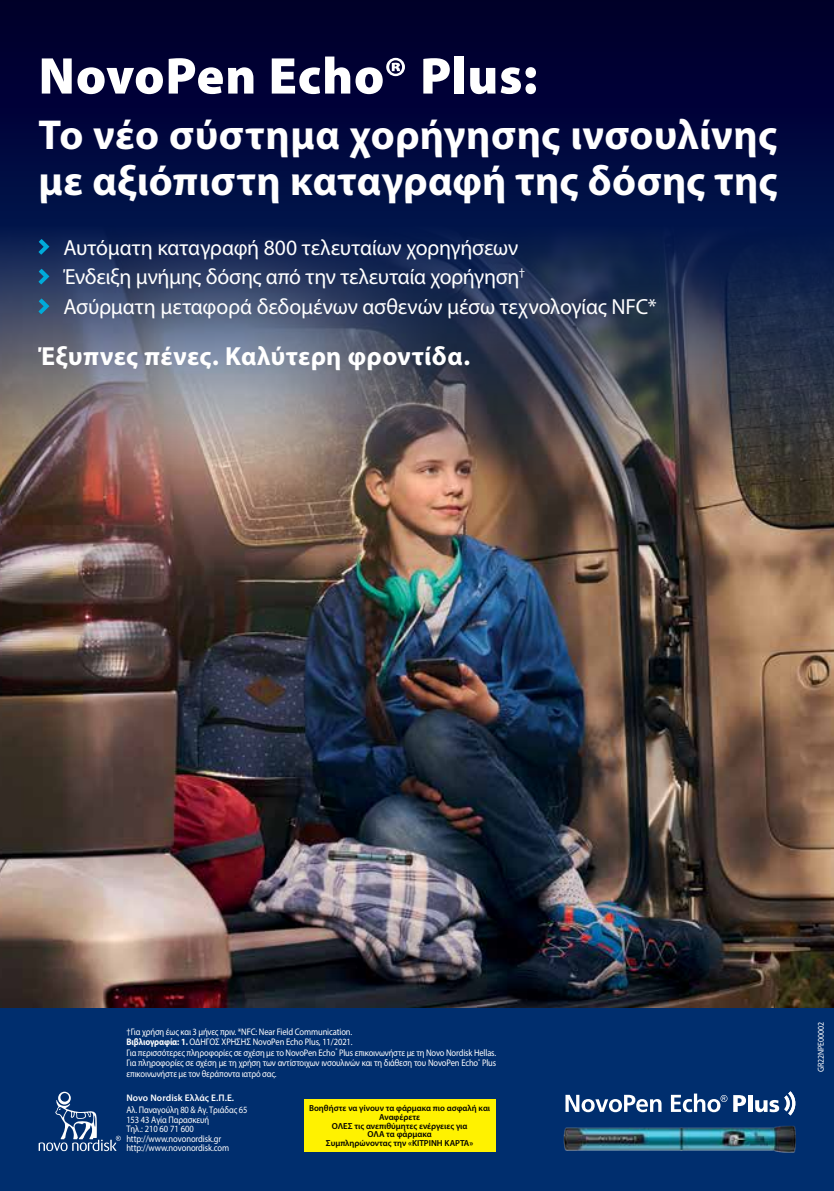
<style>
.page{position:relative;width:834px;height:1191px;background:#fff}
.page>*{position:absolute;margin:0;border:0;box-sizing:border-box;transform-origin:0 0}
.t1{font:900 52.15px "Myriad Pro";letter-spacing:.015em;color:#fff}
.t2{font:700 42px/45.5px "Myriad Pro";letter-spacing:.01em;color:#fff}
.t3{font:700 26.25px "Myriad Pro";letter-spacing:.015em;color:#fff}
.t4{font:21.88px/29.8px "Myriad Pro";letter-spacing:-.01em;color:#fff}
.t5{font:9.62px/10.5px "Myriad Pro";letter-spacing:-.015em;color:#fff;scale:.89 1}
.t6{font:600 9.62px "Myriad Pro";letter-spacing:.01em;color:#fff}
.t7{font:600 8.75px/8.8px "Myriad Pro";color:#000;text-align:center}
.t8{font:8.58px "Myriad Pro";letter-spacing:-.015em;color:#fff;scale:.91 1}
.s1{font-weight:700}
</style>
<div class="page">
<img style="left:0;top:484px;width:833px;height:524px">
<img style="left:0;top:0;width:833px;height:484px">
<div style="left:0;top:1008px;width:833px;height:183px;background:#002e6e"></div>
<svg style="left:565px;top:1094px;width:96px;height:18px"></svg>
<svg style="left:670px;top:1093px;width:57px;height:19px"></svg>
<svg style="left:733px;top:1095px;width:13px;height:17px"></svg>
<hr style="left:748px;top:1095px;width:4px;height:17px;background:#fff">
<svg style="left:755px;top:1091px;width:41px;height:24px"></svg>
<svg style="left:39px;top:1091px;width:82px;height:60px"></svg>
<div style="left:304px;top:1099px;width:191px;height:52px;background:#fff200"></div>
<svg style="left:38px;top:239px;width:11px;height:16px"></svg>
<svg style="left:38px;top:269px;width:11px;height:15px"></svg>
<svg style="left:38px;top:298px;width:11px;height:16px"></svg>
<img style="left:563px;top:1125px;width:233px;height:28px">
<h1 class="t1" style="left:39px;top:46px;width:500px">NovoPen Echo® Plus:</h1>
<h2 class="t2" style="left:39px;top:111px;width:740px">Το νέο σύστημα χορήγησης ινσουλίνης με αξιόπιστη καταγραφή της δόσης της</h2>
<h3 class="t4" style="left:63px;top:232px;width:595px">Αυτόματη καταγραφή 800 τελευταίων χορηγήσεων<br>Ένδειξη μνήμης δόσης από την τελευταία χορήγηση<sup>†<br></sup>Ασύρματη μεταφορά δεδομένων ασθενών μέσω τεχνολογίας NFC*</h3>
<h3 class="t3" style="left:39px;top:339px;width:433px">Έξυπνες πένες. Καλύτερη φροντίδα.</h3>
<p class="t5" style="left:126px;top:1026px;width:417px">†Για χρήση έως και 3 μήνες πριν. *NFC: Near Field Communication.<br><span class="s1">Βιβλιογραφία: 1.</span> ΟΔΗΓΟΣ ΧΡΗΣΗΣ NovoPen Echo Plus, 11/2021.<br>Για περισσότερες πληροφορίες σε σχέση με το NovoPen Echo<sup>®</sup> Plus επικοινωνήστε με τη Novo Nordisk Hellas.<br>Για πληροφορίες σε σχέση με τη χρήση των αντίστοιχων ινσουλινών και τη διάθεση του NovoPen Echo<sup>®</sup> Plus επικοινωνήστε με τον θεράποντα ιατρό σας.</p>
<p class="t6" style="left:126px;top:1092px;width:109px">Novo Nordisk Ελλάς Ε.Π.Ε.</p>
<p class="t5" style="left:126px;top:1105px;width:138px;line-height:9.6px">Αλ. Παναγούλη 80 &amp; Αγ. Τριάδας 65<br>153 43 Αγία Παρασκευή<br>Τηλ.: 210 60 71 600 http://www.novonordisk.gr http://www.novonordisk.com</p>
<p class="t7" style="left:309px;top:1103px;width:182px">Βοηθήστε να γίνουν τα φάρμακα πιο ασφαλή και<br>Αναφέρετε<br>ΟΛΕΣ τις ανεπιθύμητες ενέργειες για<br>ΟΛΑ τα φάρμακα<br>Συμπληρώνοντας την «ΚΙΤΡΙΝΗ ΚΑΡΤΑ»</p>
<p class="t8" style="left:815px;top:1071px;width:56px;rotate:-90deg">GR22NPE00002</p>
</div>
